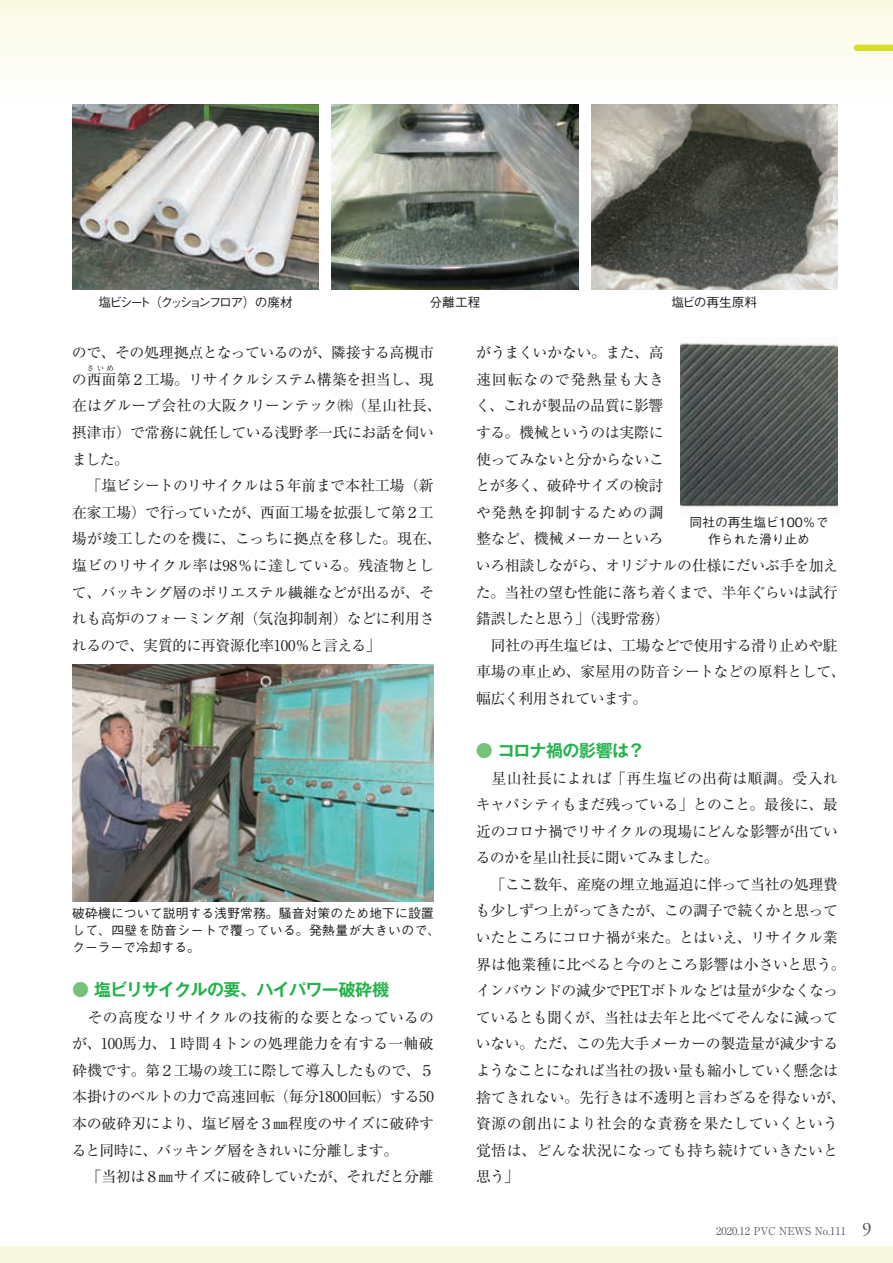
<style>
.page{position:relative;width:893px;height:1263px;background:#fff}
.page>*{position:absolute;margin:0;border:0;box-sizing:border-box;transform-origin:0 0}
.t1{font:700 16.95px "Gothic MB101 Pr 6 De";letter-spacing:-.04em;color:#23b24b}
.t2{font:14.85px/26.5px "Ryumin Pr 6";letter-spacing:-.02em;color:#231f20}
.t3{font:500 12.75px/17px "Gothic BBB Pr 6";letter-spacing:.015em;color:#231f20}
.t4{font:500 12.75px "Gothic BBB Pr 6";letter-spacing:-.18em;color:#231f20}
.t5{font:500 12.75px "Gothic BBB Pr 6";letter-spacing:-.015em;color:#231f20}
.t6{font:10.65px "Ryumin Pro";color:#57585a}
.t7{font:7.5px "Ryumin Pr 6";color:#231f20}
.s1{color:#74c379}
.s2{font-family:"Adobe Garamond Pro";font-size:19.2px}
</style>
<div class="page">
<div style="left:0;top:0;width:893px;height:105px;background:linear-gradient(to right,#fcfcf1,#fbfcf1)"></div>
<svg style="left:0;top:0;width:1px;height:105px"></svg>
<div style="left:857px;top:45px;width:36px;height:6px;background:#d6df21"></div>
<div style="left:0;top:1246px;width:893px;height:17px;background:#f6f9df"></div>
<img style="left:72px;top:105px;width:247px;height:184px">
<img style="left:332px;top:105px;width:246px;height:184px">
<img style="left:591px;top:105px;width:246px;height:184px">
<img style="left:72px;top:665px;width:362px;height:236px">
<img style="left:680px;top:343px;width:158px;height:166px">
<p class="t4" style="left:98px;top:292px;width:196px">塩ビシート（クッションフロア）の廃材</p>
<p class="t3" style="left:429px;top:293px;width:53px">分離工程</p>
<p class="t5" style="left:671px;top:292px;width:88px">塩ビの再生原料</p>
<p class="t2" style="left:72px;top:339px;width:363px">ので、その処理拠点となっているのが、隣接する高槻市の西面第２工場。リサイクルシステム構築を担当し、現</p>
<p class="t7" style="left:87px;top:362px;width:29px">さいめ</p>
<p class="t2" style="left:72px;top:392px;width:371px">在はグループ会社の大阪クリーンテック㈱（星山社長、摂津市）で常務に就任している浅野孝一氏にお話を伺いました。<br>　「塩ビシートのリサイクルは５年前まで本社工場（新在家工場）で行っていたが、西面工場を拡張して第２工場が竣工したのを機に、こっちに拠点を移した。現在、塩ビのリサイクル率は98％に達している。残渣物として、バッキング層のポリエステル繊維などが出るが、それも高炉のフォーミング剤（気泡抑制剤）などに利用されるので、実質的に再資源化率100％と言える」</p>
<p class="t3" style="left:72px;top:904px;width:369px">破砕機について説明する浅野常務。騒音対策のため地下に設置して、四壁を防音シートで覆っている。発熱量が大きいので、クーラーで冷却する。</p>
<p class="t1" style="left:72px;top:975px;width:319px"><span class="s1">●</span> 塩ビリサイクルの要、ハイパワー破砕機</p>
<p class="t2" style="left:72px;top:1003px;width:364px">　その高度なリサイクルの技術的な要となっているのが、100馬力、１時間４トンの処理能力を有する一軸破砕機です。第２工場の竣工に際して導入したもので、５本掛けのベルトの力で高速回転（毎分1800回転）する50本の破砕刃により、塩ビ層を３㎜程度のサイズに破砕すると同時に、バッキング層をきれいに分離します。<br>　「当初は８㎜サイズに破砕していたが、それだと分離</p>
<p class="t2" style="left:475px;top:339px;width:372px">がうまくいかない。また、高<br>速回転なので発熱量も大き<br>く、これが製品の品質に影響<br>する。機械というのは実際に<br>使ってみないと分からないこ<br>とが多く、破砕サイズの検討<br>や発熱を抑制するための調<br>整など、機械メーカーといろ<br>いろ相談しながら、オリジナルの仕様にだいぶ手を加えた。当社の望む性能に落ち着くまで、半年ぐらいは試行錯誤したと思う」（浅野常務）<br>　同社の再生塩ビは、工場などで使用する滑り止めや駐車場の車止め、家屋用の防音シートなどの原料として、幅広く利用されています。</p>
<p class="t1" style="left:476px;top:736px;width:170px"><span class="s1">●</span> コロナ禍の影響は？</p>
<p class="t2" style="left:476px;top:764px;width:372px">　星山社長によれば「再生塩ビの出荷は順調。受入れキャパシティもまだ残っている」とのこと。最後に、最近のコロナ禍でリサイクルの現場にどんな影響が出ているのかを星山社長に聞いてみました。<br>　「ここ数年、産廃の埋立地逼迫に伴って当社の処理費も少しずつ上がってきたが、この調子で続くかと思っていたところにコロナ禍が来た。とはいえ、リサイクル業界は他業種に比べると今のところ影響は小さいと思う。インバウンドの減少でPETボトルなどは量が少なくなっているとも聞くが、当社は去年と比べてそんなに減っていない。ただ、この先大手メーカーの製造量が減少するようなことになれば当社の扱い量も縮小していく懸念は捨てきれない。先行きは不透明と言わざるを得ないが、資源の創出により社会的な責務を果たしていくという覚悟は、どんな状況になっても持ち続けていきたいと思う」</p>
<p class="t3" style="left:690px;top:513px;width:140px;text-align:center">同社の再生塩ビ100％で作られた滑り止め</p>
<p class="t6" style="left:716px;top:1223px;width:157px">2020.12 PVC NEWS No.111 <span class="s2">9</span></p>
</div>
